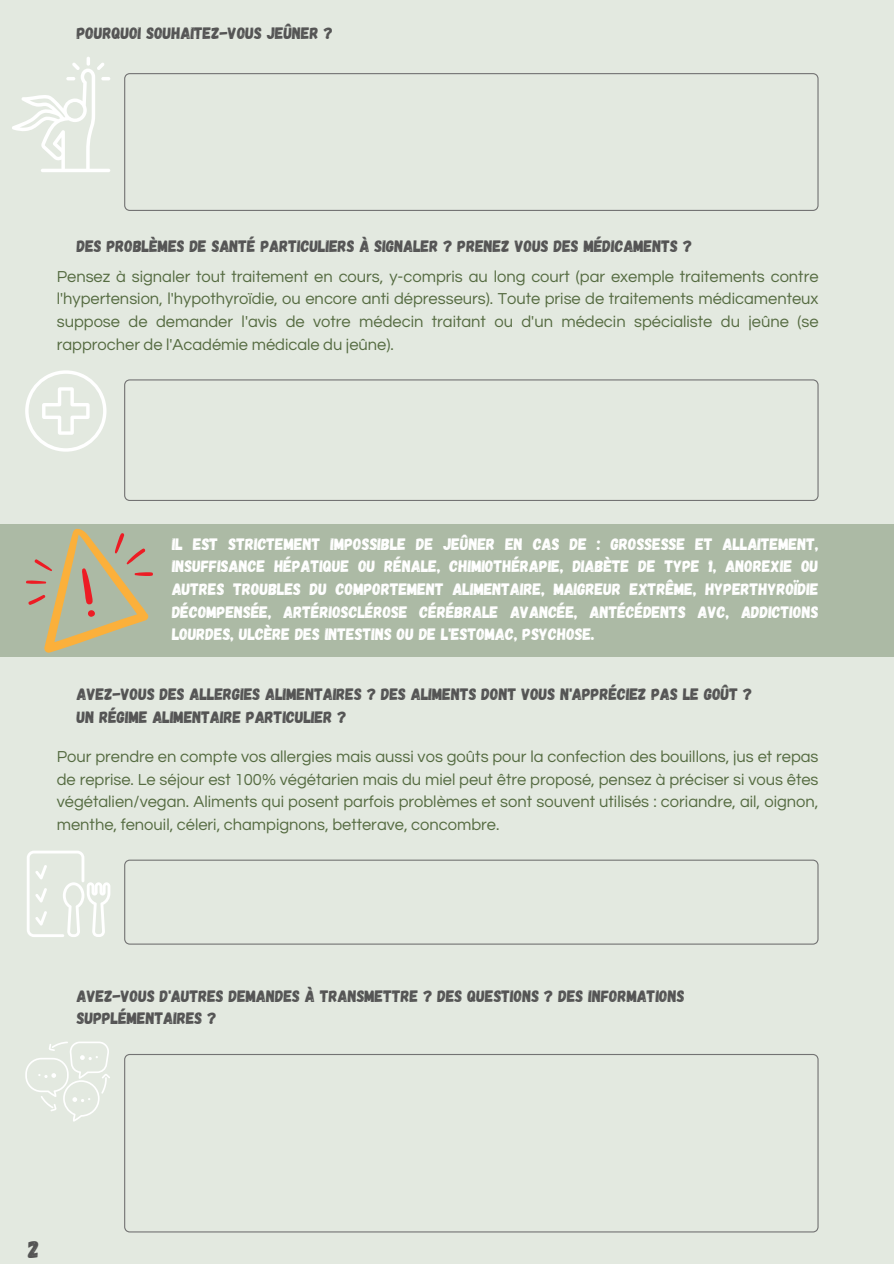
<style>
.page{position:relative;width:894px;height:1264px;background:#fff}
.page>*{position:absolute;margin:0;border:0;box-sizing:border-box;transform-origin:0 0}
.t1{font:24px "Gagalin";color:#545454}
.t2{font:16.5px/22.5px "Questrial";color:#556b41;text-align:justify}
.t3{font:16.5px/22.5px "Gagalin";color:#fff;text-align:justify}
.t4{font:16.5px/22.5px "Gagalin";color:#545454}
</style>
<div class="page">
<div style="left:0;top:0;width:893px;height:1263px;background:#e3e9e0"></div>
<svg style="left:124px;top:73px;width:694px;height:138px"></svg>
<svg style="left:124px;top:379px;width:694px;height:122px"></svg>
<div style="left:0;top:524px;width:893px;height:133px;background:#acbaa5"></div>
<svg style="left:26px;top:528px;width:127px;height:125px"></svg>
<svg style="left:124px;top:859px;width:694px;height:85px"></svg>
<svg style="left:124px;top:1054px;width:694px;height:178px"></svg>
<svg style="left:25px;top:1041px;width:85px;height:80px"></svg>
<svg style="left:27px;top:850px;width:83px;height:87px"></svg>
<svg style="left:12px;top:57px;width:98px;height:115px"></svg>
<svg style="left:25px;top:370px;width:81px;height:81px"></svg>
<h1 class="t4" style="left:77px;top:21px;width:258px">POURQUOI SOUHAITEZ-VOUS JEÛNER ?</h1>
<p class="t4" style="left:77px;top:233px;width:617px">DES PROBLÈMES DE SANTÉ PARTICULIERS À SIGNALER ? PRENEZ VOUS DES MÉDICAMENTS ?</p>
<h1 class="t2" style="left:57px;top:266px;width:763px">Pensez à signaler tout traitement en cours, y-compris au long court (par exemple traitements contre l'hypertension, l'hypothyroïdie, ou encore anti dépresseurs). Toute prise de traitements médicamenteux suppose de demander l'avis de votre médecin traitant ou d'un médecin spécialiste du jeûne (se rapprocher de l'Académie médicale du jeûne).</h1>
<h1 class="t3" style="left:172px;top:532px;width:648px">IL EST STRICTEMENT IMPOSSIBLE DE JEÛNER EN CAS DE : GROSSESSE ET ALLAITEMENT, INSUFFISANCE HÉPATIQUE OU RÉNALE, CHIMIOTHÉRAPIE, DIABÈTE DE TYPE 1, ANOREXIE OU AUTRES TROUBLES DU COMPORTEMENT ALIMENTAIRE, MAIGREUR EXTRÊME, HYPERTHYROÏDIE DÉCOMPENSÉE, ARTÉRIOSCLÉROSE CÉRÉBRALE AVANCÉE, ANTÉCÉDENTS AVC, ADDICTIONS LOURDES, ULCÈRE DES INTESTINS OU DE L'ESTOMAC, PSYCHOSE.</h1>
<p class="t4" style="left:77px;top:682px;width:677px">AVEZ-VOUS DES ALLERGIES ALIMENTAIRES ? DES ALIMENTS DONT VOUS N'APPRÉCIEZ PAS LE GOÛT ?<br>UN RÉGIME ALIMENTAIRE PARTICULIER ?</p>
<p class="t2" style="left:57px;top:746px;width:763px">Pour prendre en compte vos allergies mais aussi vos goûts pour la confection des bouillons, jus et repas de reprise. Le séjour est 100% végétarien mais du miel peut être proposé, pensez à préciser si vous êtes végétalien/vegan. Aliments qui posent parfois problèmes et sont souvent utilisés : coriandre, ail, oignon, menthe, fenouil, céleri, champignons, betterave, concombre.</p>
<h1 class="t4" style="left:77px;top:983px;width:609px">AVEZ-VOUS D'AUTRES DEMANDES À TRANSMETTRE ? DES QUESTIONS ? DES INFORMATIONS<br>SUPPLÉMENTAIRES ?</h1>
<h1 class="t1" style="left:28px;top:1233px;width:13px">2</h1>
</div>
